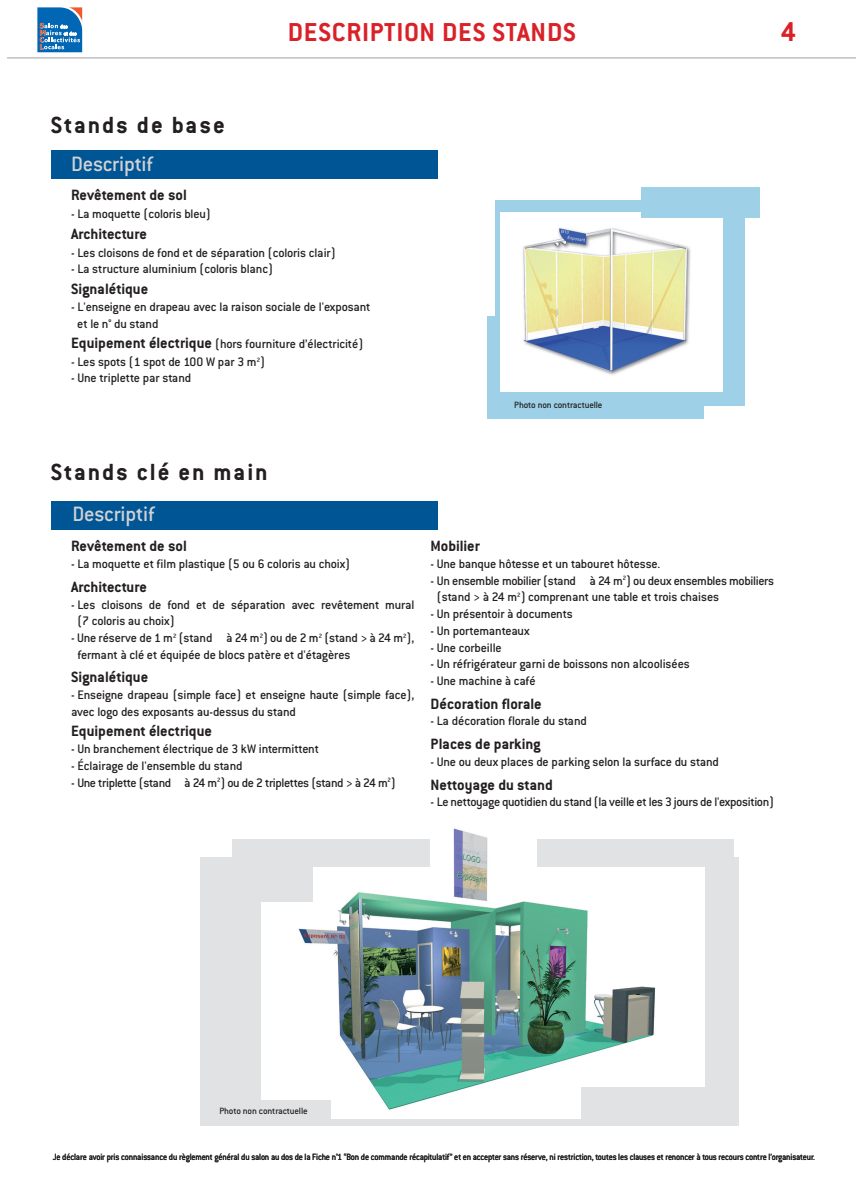
<style>
.page{position:relative;width:864px;height:1200px;background:#fff}
.page>*{position:absolute;margin:0;border:0;box-sizing:border-box;transform-origin:0 0}
.t1{font:700 30px "Conduit ITC";color:#da2128}
.t2{font:700 28.5px "Conduit ITC";letter-spacing:.025em;color:#da2128}
.t3{font:700 25.65px "Conduit ITC";letter-spacing:.075em;color:#231f20}
.t4{font:500 22.8px "Conduit ITC";letter-spacing:-.01em;color:#d1d2d4}
.t5{font:700 16.35px "Conduit ITC";color:#231f20}
.t6{font:500 13.5px/16.6px "Conduit ITC";letter-spacing:-.015em;color:#231f20}
.t7{font:500 13.5px "Conduit ITC";letter-spacing:-.035em;color:#231f20}
.t8{font:500 10.05px "Conduit ITC";letter-spacing:-.015em;color:#231f20;scale:.9 1}
.t9{font:500 10.05px "Conduit ITC";letter-spacing:-.015em;color:#231f20}
.s1{font-weight:700;font-size:16.35px}
</style>
<div class="page">
<hr style="left:8px;top:57px;width:848px;height:2px;background:#bcbdc0">
<svg style="left:37px;top:7px;width:45px;height:45px"></svg>
<div style="left:487px;top:316px;width:217px;height:103px;background:#9ed0e7"></div>
<div style="left:495px;top:200px;width:250px;height:205px;background:#9ed0e7"></div>
<div style="left:51px;top:501px;width:386px;height:29px;background:#005595"></div>
<div style="left:500px;top:212px;width:223px;height:180px;background:#fff"></div>
<img style="left:523px;top:212px;width:168px;height:163px">
<div style="left:642px;top:187px;width:118px;height:31px;background:#9ed0e7"></div>
<div style="left:51px;top:150px;width:386px;height:29px;background:#005595"></div>
<div style="left:200px;top:857px;width:539px;height:269px;background:#e1e2e4"></div>
<div style="left:261px;top:825px;width:443px;height:293px;background:#fff"></div>
<img style="left:298px;top:828px;width:358px;height:282px">
<div style="left:209px;top:1100px;width:122px;height:19px;background:#e1e2e4"></div>
<div style="left:233px;top:839px;width:80px;height:63px;background:#e1e2e4"></div>
<div style="left:233px;top:839px;width:197px;height:28px;background:#e1e2e4"></div>
<div style="left:537px;top:839px;width:197px;height:28px;background:#e1e2e4"></div>
<div style="left:581px;top:1087px;width:139px;height:33px;background:#e1e2e4"></div>
<h3 class="t3" style="left:51px;top:117px;width:175px">Stands de base</h3>
<h2 class="t2" style="left:288px;top:23px;width:289px">DESCRIPTION DES STANDS</h2>
<h1 class="t1" style="left:781px;top:22px;width:17px">4</h1>
<h3 class="t4" style="left:71px;top:157px;width:83px">Descriptif</h3>
<p class="t5" style="left:71px;top:190px;width:117px">Revêtement de sol</p>
<p class="t6" style="left:71px;top:208px;width:141px">- La moquette (coloris bleu)</p>
<p class="t5" style="left:71px;top:229px;width:77px">Architecture</p>
<p class="t6" style="left:71px;top:246px;width:266px">- Les cloisons de fond et de séparation (coloris clair)</p>
<p class="t6" style="left:71px;top:262px;width:204px">- La structure aluminium (coloris blanc)</p>
<p class="t5" style="left:71px;top:283px;width:79px">Signalétique</p>
<p class="t6" style="left:77px;top:301px;width:295px;line-height:16.2px;text-indent:-6px">- L'enseigne en drapeau avec la raison sociale de l'exposant et le n° du stand</p>
<p class="t6" style="left:71px;top:338px;width:294px"><span class="s1">Equipement électrique</span> (hors fourniture d’électricité)</p>
<p class="t6" style="left:71px;top:356px;width:195px">- Les spots (1 spot de 100 W par 3 m<sup>2</sup>)</p>
<p class="t6" style="left:71px;top:372px;width:122px">- Une triplette par stand</p>
<p class="t9" style="left:514px;top:402px;width:90px">Photo non contractuelle</p>
<h3 class="t3" style="left:51px;top:464px;width:218px">Stands clé en main</h3>
<h3 class="t4" style="left:73px;top:507px;width:83px">Descriptif</h3>
<p class="t5" style="left:71px;top:541px;width:117px">Revêtement de sol</p>
<p class="t6" style="left:71px;top:557px;width:280px">- La moquette et film plastique (5 ou 6 coloris au choix)</p>
<p class="t5" style="left:71px;top:582px;width:77px">Architecture</p>
<p class="t6" style="left:77px;top:598px;width:339px;text-indent:-6px">- Les cloisons de fond et de séparation avec revêtement mural (7 coloris au choix)</p>
<p class="t6" style="left:77px;top:631px;width:339px;text-indent:-6px">- Une réserve de 1 m<sup>2</sup> (stand à 24 m<sup>2</sup>) ou de 2 m<sup>2</sup> (stand &gt; à 24 m<sup>2</sup>), fermant à clé et équipée de blocs patère et d'étagères</p>
<p class="t5" style="left:71px;top:672px;width:79px">Signalétique</p>
<p class="t6" style="left:71px;top:688px;width:345px">- Enseigne drapeau (simple face) et enseigne haute (simple face), avec logo des exposants au-dessus du stand</p>
<p class="t5" style="left:71px;top:726px;width:142px">Equipement électrique</p>
<p class="t6" style="left:71px;top:742px;width:249px">- Un branchement électrique de 3 kW intermittent</p>
<p class="t6" style="left:71px;top:759px;width:173px">- Éclairage de l'ensemble du stand</p>
<p class="t7" style="left:71px;top:778px;width:326px">- Une triplette (stand à 24 m<sup>2</sup>) ou de 2 triplettes (stand &gt; à 24 m<sup>2</sup>)</p>
<p class="t5" style="left:431px;top:541px;width:51px">Mobilier</p>
<p class="t6" style="left:431px;top:557px;width:231px">- Une banque hôtesse et un tabouret hôtesse.</p>
<p class="t6" style="left:437px;top:574px;width:339px;text-indent:-6px">- Un ensemble mobilier (stand à 24 m<sup>2</sup>) ou deux ensembles mobiliers (stand &gt; à 24 m<sup>2</sup>) comprenant une table et trois chaises</p>
<p class="t6" style="left:431px;top:607px;width:144px">- Un présentoir à documents</p>
<p class="t6" style="left:431px;top:624px;width:100px">- Un portemanteaux</p>
<p class="t6" style="left:431px;top:641px;width:73px">- Une corbeille</p>
<p class="t6" style="left:431px;top:658px;width:261px">- Un réfrigérateur garni de boissons non alcoolisées</p>
<p class="t6" style="left:431px;top:674px;width:107px">- Une machine à café</p>
<p class="t5" style="left:431px;top:698px;width:113px">Décoration florale</p>
<p class="t6" style="left:431px;top:715px;width:158px">- La décoration florale du stand</p>
<p class="t5" style="left:431px;top:739px;width:112px">Places de parking</p>
<p class="t6" style="left:431px;top:755px;width:290px">- Une ou deux places de parking selon la surface du stand</p>
<p class="t5" style="left:431px;top:779px;width:124px">Nettoyage du stand</p>
<p class="t6" style="left:431px;top:796px;width:345px">- Le nettoyage quotidien du stand (la veille et les 3 jours de l'exposition)</p>
<p class="t9" style="left:219px;top:1107px;width:90px">Photo non contractuelle</p>
<p class="t8" style="left:53px;top:1154px;width:848px">Je déclare avoir pris connaissance du règlement général du salon au dos de la Fiche n°1 “Bon de commande récapitulatif” et en accepter sans réserve, ni restriction, toutes les clauses et renoncer à tous recours contre l’organisateur.</p>
</div>
